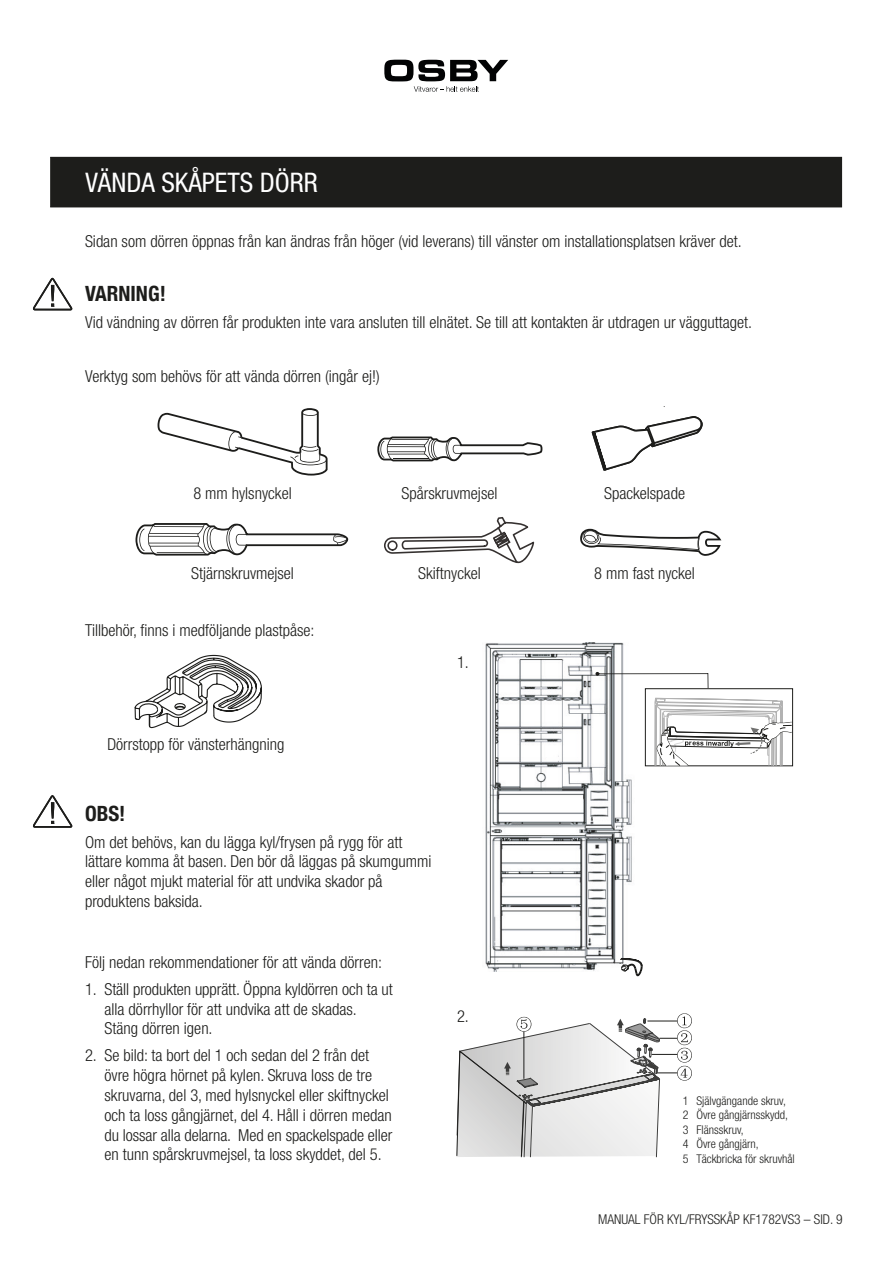
<style>
.page{position:relative;width:893px;height:1263px;background:#fff}
.page>*{position:absolute;margin:0;border:0;box-sizing:border-box;transform-origin:0 0}
.t1{font:condensed 27px "Helvetica Neue";color:#fff}
.t2{font:700 condensed 21px "Helvetica Neue";color:#1d1d1b}
.t3{font:300 condensed 16.5px/19.8px "Helvetica Neue";color:#1d1d1b}
.t4{font:300 condensed 13.5px "Helvetica Neue";color:#1d1d1b}
.t5{font:300 condensed 12px "Helvetica Neue";color:#1d1d1b}
</style>
<div class="page">
<svg style="left:384px;top:60px;width:124px;height:32px"></svg>
<div style="left:51px;top:157px;width:791px;height:50px;background:#1d1d1b"></div>
<svg style="left:33px;top:278px;width:39px;height:32px"></svg>
<svg style="left:158px;top:408px;width:170px;height:67px"></svg>
<svg style="left:135px;top:523px;width:213px;height:33px"></svg>
<svg style="left:377px;top:436px;width:165px;height:25px"></svg>
<svg style="left:384px;top:517px;width:150px;height:46px"></svg>
<svg style="left:580px;top:529px;width:141px;height:27px"></svg>
<svg style="left:592px;top:416px;width:111px;height:55px"></svg>
<svg style="left:134px;top:654px;width:128px;height:75px"></svg>
<img style="left:485px;top:642px;width:147px;height:330px">
<svg style="left:620px;top:958px;width:23px;height:18px"></svg>
<svg style="left:595px;top:672px;width:113px;height:16px"></svg>
<div style="left:645px;top:688px;width:148px;height:78px;border:1px solid #1d1d1b"></div>
<svg style="left:654px;top:697px;width:139px;height:70px"></svg>
<svg style="left:33px;top:795px;width:39px;height:33px"></svg>
<svg style="left:456px;top:1013px;width:236px;height:145px"></svg>
<p class="t1" style="left:85px;top:167px;width:234px">VÄNDA SKÅPETS DÖRR</p>
<p class="t3" style="left:85px;top:231px;width:658px">Sidan som dörren öppnas från kan ändras från höger (vid leverans) till vänster om installationsplatsen kräver det.</p>
<p class="t2" style="left:85px;top:276px;width:82px">VARNING!</p>
<p class="t3" style="left:85px;top:312px;width:669px">Vid vändning av dörren får produkten inte vara ansluten till elnätet. Se till att kontakten är utdragen ur vägguttaget.</p>
<p class="t3" style="left:85px;top:366px;width:296px">Verktyg som behövs för att vända dörren (ingår ej!)</p>
<p class="t3" style="left:193px;top:483px;width:100px">8 mm hylsnyckel</p>
<p class="t3" style="left:402px;top:483px;width:97px">Spårskruvmejsel</p>
<p class="t3" style="left:604px;top:483px;width:82px">Spackelspade</p>
<p class="t3" style="left:191px;top:563px;width:104px">Stjärnskruvmejsel</p>
<p class="t3" style="left:418px;top:563px;width:64px">Skiftnyckel</p>
<p class="t3" style="left:594px;top:563px;width:102px">8 mm fast nyckel</p>
<p class="t3" style="left:85px;top:620px;width:231px">Tillbehör, finns i medföljande plastpåse:</p>
<p class="t3" style="left:457px;top:652px;width:13px">1.</p>
<p class="t3" style="left:107px;top:734px;width:179px">Dörrstopp för vänsterhängning</p>
<p class="t2" style="left:85px;top:796px;width:42px">OBS!</p>
<p class="t3" style="left:85px;top:832px;width:319px">Om det behövs, kan du lägga kyl/frysen på rygg för att</p>
<p class="t3" style="left:85px;top:852px;width:348px">lättare komma åt basen. Den bör då läggas på skumgummi</p>
<p class="t3" style="left:85px;top:871px;width:299px">eller något mjukt material för att undvika skador på</p>
<p class="t3" style="left:85px;top:891px;width:119px">produktens baksida.</p>
<p class="t3" style="left:85px;top:952px;width:298px">Följ nedan rekommendationer för att vända dörren:</p>
<p class="t3" style="left:105px;top:979px;width:290px;text-indent:-20px">1. Ställ produkten upprätt. Öppna kyldörren och ta ut alla dörrhyllor för att undvika att de skadas.</p>
<p class="t3" style="left:105px;top:1018px;width:110px">Stäng dörren igen.</p>
<p class="t3" style="left:105px;top:1045px;width:289px;text-indent:-20px">2. Se bild: ta bort del 1 och sedan del 2 från det övre högra hörnet på kylen. Skruva loss de tre skruvarna, del 3, med hylsnyckel eller skiftnyckel och ta loss gångjärnet, del 4. Håll i dörren medan du lossar alla delarna. Med en spackelspade eller en tunn spårskruvmejsel, ta loss skyddet, del 5.</p>
<p class="t3" style="left:457px;top:1006px;width:13px">2.</p>
<p class="t5" style="left:683px;top:1094px;width:104px">1 Självgängande skruv,</p>
<p class="t5" style="left:683px;top:1108px;width:107px">2 Övre gångjärnsskydd,</p>
<p class="t5" style="left:683px;top:1123px;width:62px">3 Flänsskruv,</p>
<p class="t5" style="left:683px;top:1137px;width:77px">4 Övre gångjärn,</p>
<p class="t5" style="left:683px;top:1151px;width:113px">5 Täckbricka för skruvhål</p>
<p class="t4" style="left:598px;top:1212px;width:246px">MANUAL FÖR KYL/FRYSSKÅP KF1782VS3 – SID. 9</p>
</div>
